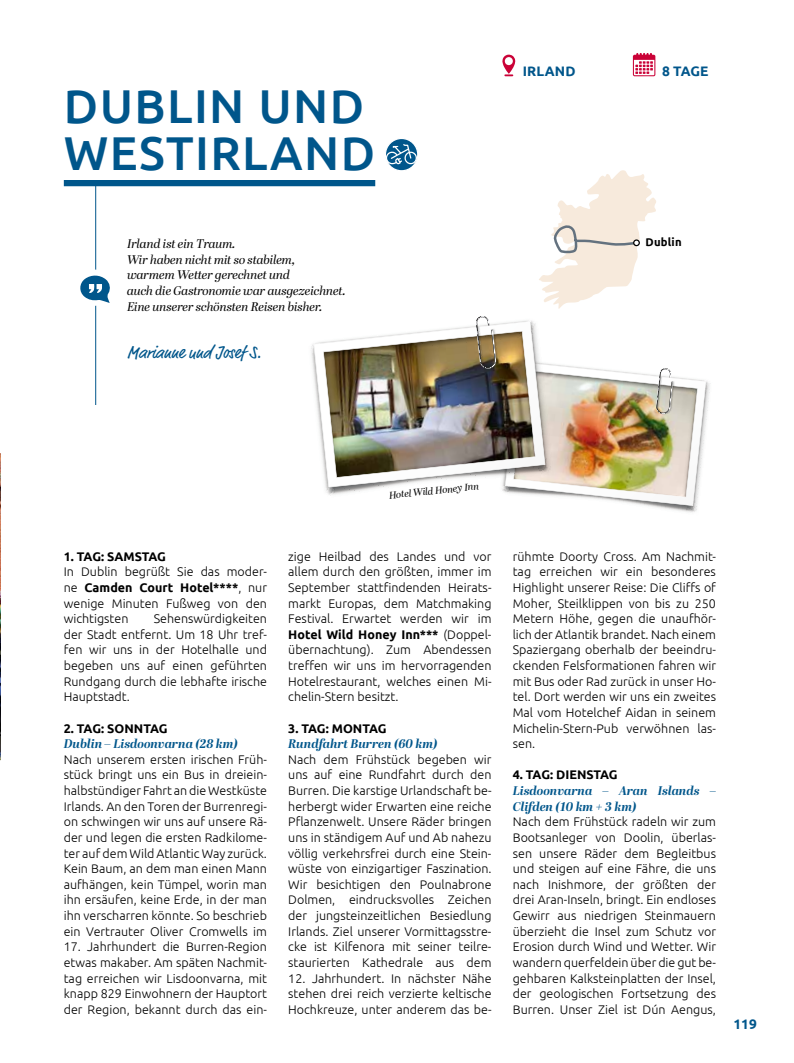
<style>
.page{position:relative;width:794px;height:1063px;background:#fff}
.page>*{position:absolute;margin:0;border:0;box-sizing:border-box;transform-origin:0 0}
.t1{font:500 47.5px/46.9px "Ubuntu";letter-spacing:.03em;color:#00568b}
.t2{font:17.5px "Market Pro";letter-spacing:-.01em;color:#00568b}
.t3{font:700 13.75px "Ubuntu";letter-spacing:.01em;color:#00568b}
.t4{font:300 12.5px/15.6px "Ubuntu";color:#000;text-align:justify}
.t5{font:italic 12.5px/15.6px "Abril Display";letter-spacing:-.01em;color:#000}
.t6{font:italic 700 12.5px/15.6px "Abril Display";color:#00568b}
.t7{font:700 12.5px "Ubuntu";letter-spacing:-.025em;color:#000}
.t8{font:700 11.25px "Ubuntu";letter-spacing:.015em;color:#000}
.t9{font:italic 10px "Abril Display";color:#000}
.s1{font-weight:700}
</style>
<div class="page">
<img style="left:0;top:453px;width:1px;height:307px">
<svg style="left:650px;top:506px;width:47px;height:7px"></svg>
<img style="left:537px;top:363px;width:169px;height:143px">
<svg style="left:311px;top:320px;width:226px;height:176px"></svg>
<img style="left:313px;top:321px;width:232px;height:166px">
<svg style="left:473px;top:316px;width:23px;height:57px"></svg>
<hr style="left:95px;top:183px;width:1px;height:222px;background:#00568b">
<svg style="left:633px;top:53px;width:22px;height:23px"></svg>
<svg style="left:502px;top:55px;width:13px;height:21px"></svg>
<div style="left:76px;top:270px;width:37px;height:36px;background:#fff;border-radius:50%"></div>
<svg style="left:80px;top:275px;width:30px;height:28px"></svg>
<div style="left:64px;top:180px;width:311px;height:6px;background:#00568b"></div>
<svg style="left:539px;top:170px;width:117px;height:139px"></svg>
<div style="left:633px;top:239px;width:7px;height:7px;border:1px solid #000;border-radius:50%"></div>
<svg style="left:385px;top:138px;width:33px;height:33px"></svg>
<div style="left:385px;top:138px;width:33px;height:33px;border:1px solid #fff;border-radius:50%"></div>
<svg style="left:386px;top:144px;width:31px;height:21px"></svg>
<h1 class="t1" style="left:64px;top:81px;width:313px">DUBLIN UND<br>WESTIRLAND</h1>
<p class="t5" style="left:127px;top:237px;width:220px">Irland ist ein Traum.<br>Wir haben nicht mit so stabilem, warmem Wetter gerechnet und<br>auch die Gastronomie war ausgezeichnet.<br>Eine unserer schönsten Reisen bisher.</p>
<h2 class="t2" style="left:127px;top:340px;width:136px">Marianne und Josef S.</h2>
<p class="t3" style="left:523px;top:63px;width:54px">IRLAND</p>
<p class="t3" style="left:662px;top:63px;width:48px">8 TAGE</p>
<p class="t8" style="left:645px;top:235px;width:38px">Dublin</p>
<p class="t7" style="left:64px;top:549px;width:104px">1. TAG: SAMSTAG</p>
<p class="t4" style="left:64px;top:564px;width:205px">In Dublin begrüßt Sie das moder&shy;ne <span class="s1">Camden Court Hotel****</span>, nur wenige Minuten Fußweg von den wichtigsten</p>
<p class="t4" style="left:64px;top:611px;width:205px;text-indent:90px">Sehenswürdigkeiten der Stadt entfernt. Um 18 Uhr tref&shy;fen wir uns in der Hotelhalle und begeben uns auf einen geführten Rundgang durch die lebhafte irische Hauptstadt.</p>
<p class="t7" style="left:64px;top:720px;width:105px">2. TAG: SONNTAG</p>
<p class="t6" style="left:64px;top:737px;width:176px">Dublin – Lisdoonvarna (28 km)</p>
<p class="t4" style="left:64px;top:751px;width:205px">Nach unserem ersten irischen Früh&shy;stück bringt uns ein Bus in dreiein&shy;halbstündiger Fahrt an die Westküste Irlands. An den Toren der Burrenregi&shy;on schwingen wir uns auf unsere Rä&shy;der und legen die ersten Radkilome&shy;ter auf dem Wild Atlantic Way zurück.<br>Kein Baum, an dem man einen Mann aufhängen, kein Tümpel, worin man ihn ersäufen, keine Erde, in der man ihn verscharren könnte. So beschrieb ein Vertrauter Oliver Cromwells im</p>
<p class="t4" style="left:64px;top:939px;width:205px">17. Jahrhundert die Burren-Region etwas makaber. Am späten Nachmit&shy;tag erreichen wir Lisdoonvarna, mit knapp 829 Einwohnern der Hauptort der Region, bekannt durch das ein-</p>
<p class="t9" style="left:388px;top:488px;width:92px;rotate:-6deg">Hotel Wild Honey Inn</p>
<p class="t4" style="left:288px;top:548px;width:205px">zige Heilbad des Landes und vor allem durch den größten, immer im September stattfindenden Heirats&shy;markt Europas, dem Matchmaking Festival. Erwartet werden wir im <span class="s1">Hotel Wild Honey Inn***</span> (Doppel&shy;übernachtung). Zum Abendessen treffen wir uns im hervorragenden Hotelrestaurant, welches einen Mi&shy;chelin-Stern besitzt.</p>
<p class="t7" style="left:288px;top:720px;width:100px">3. TAG: MONTAG</p>
<p class="t6" style="left:288px;top:737px;width:151px">Rundfahrt Burren (60 km)</p>
<p class="t4" style="left:288px;top:751px;width:205px">Nach dem Frühstück begeben wir uns auf eine Rundfahrt durch den Burren. Die karstige Urlandschaft be&shy;herbergt wider Erwarten eine reiche Pflanzenwelt. Unsere Räder bringen uns in ständigem Auf und Ab nahezu völlig verkehrsfrei durch eine Stein&shy;wüste von einzigartiger Faszination.<br>Wir besichtigen den Poulnabrone Dolmen, eindrucksvolles Zeichen der jungsteinzeitlichen Besiedlung Irlands. Ziel unserer Vormittagsstre&shy;cke ist Kilfenora mit seiner teilre&shy;staurierten Kathedrale aus dem</p>
<p class="t4" style="left:288px;top:970px;width:205px">12. Jahrhundert. In nächster Nähe stehen drei reich verzierte keltische Hochkreuze, unter anderem das be-</p>
<p class="t4" style="left:513px;top:548px;width:205px">rühmte Doorty Cross. Am Nachmit&shy;tag erreichen wir ein besonderes Highlight unserer Reise: Die Cliffs of Moher, Steilklippen von bis zu 250<br>Metern Höhe, gegen die unaufhör&shy;lich der Atlantik brandet. Nach einem Spaziergang oberhalb der beeindru&shy;ckenden Felsformationen fahren wir mit Bus oder Rad zurück in unser Ho&shy;tel. Dort werden wir uns ein zweites Mal vom Hotelchef Aidan in seinem Michelin-Stern-Pub verwöhnen las&shy;sen.</p>
<p class="t7" style="left:513px;top:767px;width:106px">4. TAG: DIENSTAG</p>
<p class="t6" style="left:513px;top:783px;width:205px">Lisdoonvarna – Aran Islands –<br>Clifden (10 km + 3 km)</p>
<p class="t4" style="left:513px;top:814px;width:205px">Nach dem Frühstück radeln wir zum Bootsanleger von Doolin, überlas&shy;sen unsere Räder dem Begleitbus und steigen auf eine Fähre, die uns nach Inishmore, der größten der drei Aran-Inseln, bringt. Ein endloses Gewirr aus niedrigen Steinmauern überzieht die Insel zum Schutz vor Erosion durch Wind und Wetter. Wir wandern querfeldein über die gut be&shy;gehbaren Kalksteinplatten der Insel, der geologischen Fortsetzung des Burren. Unser Ziel ist Dún Aengus,</p>
<p class="t3" style="left:733px;top:1016px;width:25px">119</p>
</div>
